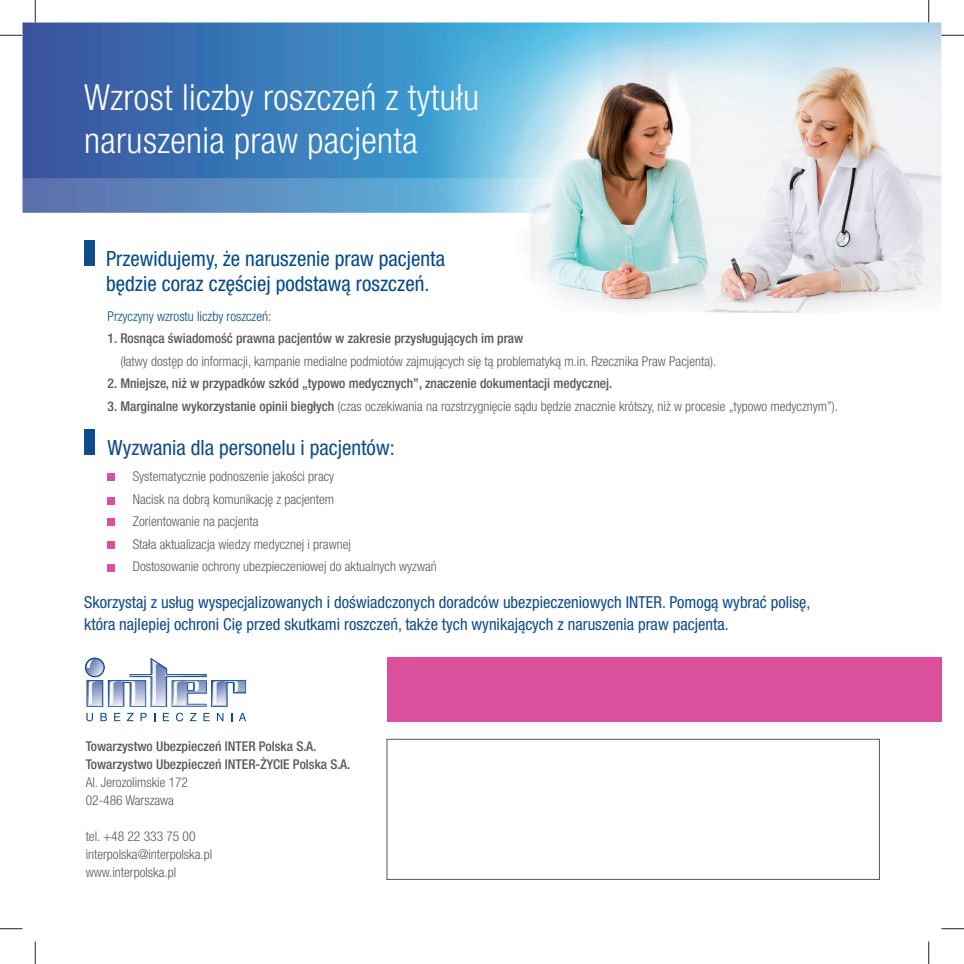
<style>
.page{position:relative;width:964px;height:964px;background:#fff}
.page>*{position:absolute;margin:0;border:0;box-sizing:border-box;transform-origin:0 0}
.t1{font:300 condensed 36px/43.2px "Helvetica Neue LT Com";letter-spacing:.01em;color:#fff}
.t2{font:condensed 21px/25.2px "Helvetica Neue LT Com";color:#014990}
.t3{font:condensed 21px "Helvetica Neue LT Com";color:#0f4b8d}
.t4{font:condensed 16.5px/22.5px "Helvetica Neue LT Com";color:#0f4b8d}
.t5{font:300 condensed 13.5px/22.5px "Helvetica Neue LT Com";color:#57585a}
.t6{font:500 condensed 13.5px/18px "Helvetica Neue LT Com";color:#57585a}
.t7{font:300 condensed 13.5px "Helvetica Neue LT Com";color:#014990}
.s1{font-weight:500}
</style>
<div class="page">
<img style="left:22px;top:22px;width:919px;height:908px">
<div style="left:387px;top:657px;width:554px;height:64px;background:#db4f9d"></div>
<div style="left:386px;top:738px;width:493px;height:141px;border:1px solid #57585a"></div>
<svg style="left:86px;top:712px;width:7px;height:9px"></svg>
<svg style="left:100px;top:712px;width:7px;height:9px"></svg>
<svg style="left:114px;top:712px;width:6px;height:9px"></svg>
<svg style="left:127px;top:712px;width:6px;height:9px"></svg>
<svg style="left:140px;top:712px;width:7px;height:9px"></svg>
<svg style="left:163px;top:712px;width:6px;height:9px"></svg>
<svg style="left:176px;top:712px;width:7px;height:9px"></svg>
<svg style="left:190px;top:712px;width:6px;height:9px"></svg>
<svg style="left:203px;top:712px;width:6px;height:9px"></svg>
<svg style="left:217px;top:712px;width:6px;height:9px"></svg>
<svg style="left:239px;top:712px;width:7px;height:9px"></svg>
<svg style="left:85px;top:657px;width:161px;height:49px"></svg>
<img style="left:183px;top:681px;width:4px;height:21px">
<img style="left:175px;top:681px;width:8px;height:21px">
<img style="left:184px;top:681px;width:3px;height:10px">
<img style="left:187px;top:681px;width:20px;height:21px">
<div style="left:84px;top:429px;width:11px;height:26px;background:#0f4b8d"></div>
<div style="left:108px;top:473px;width:7px;height:8px;background:#db4f9d"></div>
<div style="left:108px;top:518px;width:7px;height:7px;background:#db4f9d"></div>
<div style="left:108px;top:541px;width:7px;height:8px;background:#db4f9d"></div>
<div style="left:108px;top:564px;width:7px;height:7px;background:#db4f9d"></div>
<div style="left:108px;top:497px;width:7px;height:7px;background:#db4f9d"></div>
<div style="left:84px;top:240px;width:11px;height:25px;background:#0f4b8d"></div>
<svg style="left:0;top:35px;width:22px;height:1px"></svg>
<svg style="left:941px;top:35px;width:22px;height:1px"></svg>
<svg style="left:0;top:928px;width:22px;height:1px"></svg>
<svg style="left:941px;top:928px;width:22px;height:1px"></svg>
<svg style="left:35px;top:0;width:1px;height:22px"></svg>
<svg style="left:35px;top:941px;width:1px;height:22px"></svg>
<svg style="left:928px;top:0;width:1px;height:22px"></svg>
<svg style="left:928px;top:941px;width:1px;height:22px"></svg>
<h1 class="t1" style="left:84px;top:79px;width:396px">Wzrost liczby roszczeń z tytułu naruszenia praw pacjenta</h1>
<h2 class="t2" style="left:106px;top:247px;width:340px">Przewidujemy, że naruszenie praw pacjenta będzie coraz częściej podstawą roszczeń.</h2>
<p class="t7" style="left:108px;top:311px;width:165px">Przyczyny wzrostu liczby roszczeń:</p>
<p class="t6" style="left:108px;top:330px;width:417px">1. Rosnąca świadomość prawna pacjentów w zakresie przysługujących im praw</p>
<p class="t5" style="left:120px;top:350px;width:597px">(łatwy dostęp do informacji, kampanie medialne podmiotów zajmujących się tą problematyką m.in. Rzecznika Praw Pacjenta).</p>
<p class="t6" style="left:108px;top:375px;width:506px">2. Mniejsze, niż w przypadków szkód „typowo medycznych”, znaczenie dokumentacji medycznej.</p>
<p class="t5" style="left:108px;top:395px;width:732px"><span class="s1">3. Marginalne wykorzystanie opinii biegłych</span> (czas oczekiwania na rozstrzygnięcie sądu będzie znacznie krótszy, niż w procesie „typowo medycznym”).</p>
<h2 class="t3" style="left:108px;top:440px;width:289px">Wyzwania dla personelu i pacjentów:</h2>
<p class="t5" style="left:133px;top:466px;width:305px">Systematycznie podnoszenie jakości pracy<br>Nacisk na dobrą komunikację z pacjentem<br>Zorientowanie na pacjenta<br>Stała aktualizacja wiedzy medycznej i prawnej<br>Dostosowanie ochrony ubezpieczeniowej do aktualnych wyzwań</p>
<p class="t4" style="left:84px;top:592px;width:727px">Skorzystaj z usług wyspecjalizowanych i doświadczonych doradców ubezpieczeniowych INTER. Pomogą wybrać polisę, która najlepiej ochroni Cię przed skutkami roszczeń, także tych wynikających z naruszenia praw pacjenta.</p>
<p class="t6" style="left:86px;top:738px;width:266px">Towarzystwo Ubezpieczeń INTER Polska S.A.<br>Towarzystwo Ubezpieczeń INTER-ŻYCIE Polska S.A.</p>
<p class="t5" style="left:86px;top:774px;width:104px;line-height:18px">Al. Jerozolimskie 172<br>02-486 Warszawa</p>
<p class="t5" style="left:86px;top:828px;width:128px;line-height:18px">tel. +48 22 333 75 00 interpolska@interpolska.pl www.interpolska.pl</p>
</div>
